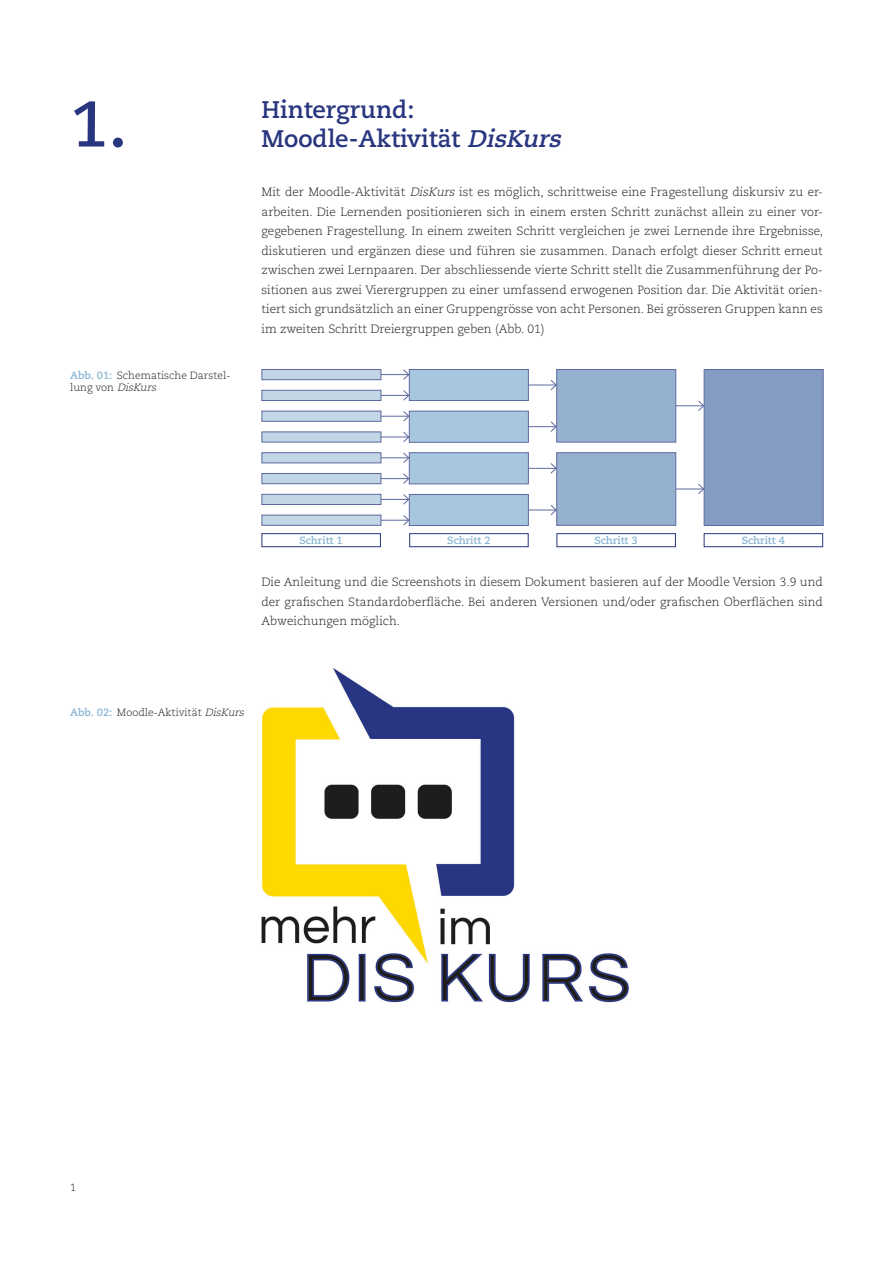
<style>
.page{position:relative;width:893px;height:1263px;background:#fff}
.page>*{position:absolute;margin:0;border:0;box-sizing:border-box;transform-origin:0 0}
.t1{font:700 64.5px "Caecilia LT Std";color:#28367f}
.t2{font:700 24px/28.8px "Caecilia LT Std";color:#28367f}
.Fliesstext{font:300 12px/19.5px "Caecilia LT Std";color:#231f20;text-align:justify}
.t3{font:300 10.5px/12.6px "Caecilia LT Std";color:#231f20}
.Beschriftung_Grfik{font:700 10.5px "Caecilia LT Std";color:#89b5d3}
.s1{font-style:italic}
.s2{font-weight:700;color:#89b5d3}
</style>
<div class="page">
<div style="left:261px;top:533px;width:120px;height:14px;border:1px solid #28367f"></div>
<div style="left:409px;top:533px;width:120px;height:14px;border:1px solid #28367f"></div>
<div style="left:556px;top:533px;width:120px;height:14px;border:1px solid #28367f"></div>
<div style="left:704px;top:533px;width:119px;height:14px;border:1px solid #28367f"></div>
<div style="left:556px;top:369px;width:120px;height:73px;background:#96b1d0;border:1px solid #28367f"></div>
<div style="left:704px;top:369px;width:120px;height:157px;background:#849bc3;border:1px solid #28367f"></div>
<div style="left:556px;top:452px;width:120px;height:74px;background:#96b1d0"></div>
<div style="left:409px;top:411px;width:120px;height:32px;background:#a6c7de"></div>
<div style="left:409px;top:452px;width:120px;height:32px;background:#a6c7de"></div>
<div style="left:261px;top:390px;width:120px;height:11px;background:#c2d6e5;border:1px solid #28367f"></div>
<svg style="left:261px;top:411px;width:120px;height:11px"></svg>
<svg style="left:261px;top:431px;width:120px;height:11px"></svg>
<svg style="left:261px;top:452px;width:120px;height:11px"></svg>
<div style="left:261px;top:473px;width:120px;height:11px;background:#c2d6e5;border:1px solid #28367f"></div>
<div style="left:261px;top:494px;width:120px;height:11px;background:#c2d6e5;border:1px solid #28367f"></div>
<svg style="left:381px;top:389px;width:28px;height:12px"></svg>
<svg style="left:381px;top:410px;width:29px;height:12px"></svg>
<svg style="left:381px;top:431px;width:29px;height:12px"></svg>
<svg style="left:381px;top:452px;width:29px;height:12px"></svg>
<svg style="left:381px;top:473px;width:29px;height:11px"></svg>
<svg style="left:381px;top:493px;width:28px;height:12px"></svg>
<svg style="left:381px;top:514px;width:28px;height:12px"></svg>
<svg style="left:261px;top:515px;width:120px;height:11px"></svg>
<svg style="left:381px;top:369px;width:28px;height:11px"></svg>
<div style="left:261px;top:369px;width:120px;height:11px;background:#c2d6e5;border:1px solid #28367f"></div>
<svg style="left:529px;top:379px;width:28px;height:12px"></svg>
<svg style="left:676px;top:400px;width:29px;height:12px"></svg>
<svg style="left:676px;top:483px;width:29px;height:12px"></svg>
<svg style="left:528px;top:421px;width:29px;height:12px"></svg>
<svg style="left:528px;top:462px;width:29px;height:12px"></svg>
<div style="left:409px;top:369px;width:120px;height:32px;background:#a6c7de;border:1px solid #28367f"></div>
<svg style="left:529px;top:504px;width:28px;height:12px"></svg>
<div style="left:409px;top:494px;width:120px;height:32px;background:#a6c7de;border:1px solid #28367f"></div>
<img style="left:261px;top:668px;width:368px;height:335px">
<p class="t1" style="left:70px;top:86px;width:59px">1.</p>
<p class="t2" style="left:261px;top:96px;width:307px">Hintergrund:<br>Moodle-Aktivität <span class="s1">DisKurs</span></p>
<p class="Fliesstext" style="left:261px;top:182px;width:563px">Mit der Moodle-Aktivität <span class="s1">DisKurs</span> ist es möglich, schrittweise eine Fragestellung diskursiv zu er&shy;arbeiten. Die Lernenden positionieren sich in einem ersten Schritt zunächst allein zu einer vor&shy;gegebenen Fragestellung. In einem zweiten Schritt vergleichen je zwei Lernende ihre Ergebnisse, diskutieren und ergänzen diese und führen sie zusammen. Danach erfolgt dieser Schritt erneut zwischen zwei Lernpaaren. Der abschliessende vierte Schritt stellt die Zusammenführung der Po&shy;sitionen aus zwei Vierergruppen zu einer umfassend erwogenen Position dar. Die Aktivität orien&shy;tiert sich grundsätzlich an einer Gruppengrösse von acht Personen. Bei grösseren Gruppen kann es im zweiten Schritt Dreiergruppen geben (Abb. 01)</p>
<p class="t3" style="left:70px;top:369px;width:162px"><span class="s2">Abb. 01:</span> Schematische Darstel&shy;l u n g v o n <span class="s1">DisKurs</span></p>
<p class="Beschriftung_Grfik" style="left:299px;top:534px;width:45px">Schritt 1</p>
<p class="Beschriftung_Grfik" style="left:447px;top:534px;width:45px">Schritt 2</p>
<p class="Beschriftung_Grfik" style="left:594px;top:534px;width:45px">Schritt 3</p>
<p class="Beschriftung_Grfik" style="left:742px;top:534px;width:45px">Schritt 4</p>
<p class="Fliesstext" style="left:261px;top:572px;width:563px">Die Anleitung und die Screenshots in diesem Dokument basieren auf der Moodle Version 3.9 und der grafischen Standardoberfläche. Bei anderen Versionen und/oder grafischen Oberflächen sind Abweichungen möglich.</p>
<p class="t3" style="left:70px;top:706px;width:178px"><span class="s2">Abb. 02:</span> Moodle-Aktivität <span class="s1">DisKurs</span></p>
<p class="t3" style="left:70px;top:1181px;width:7px">1</p>
</div>
